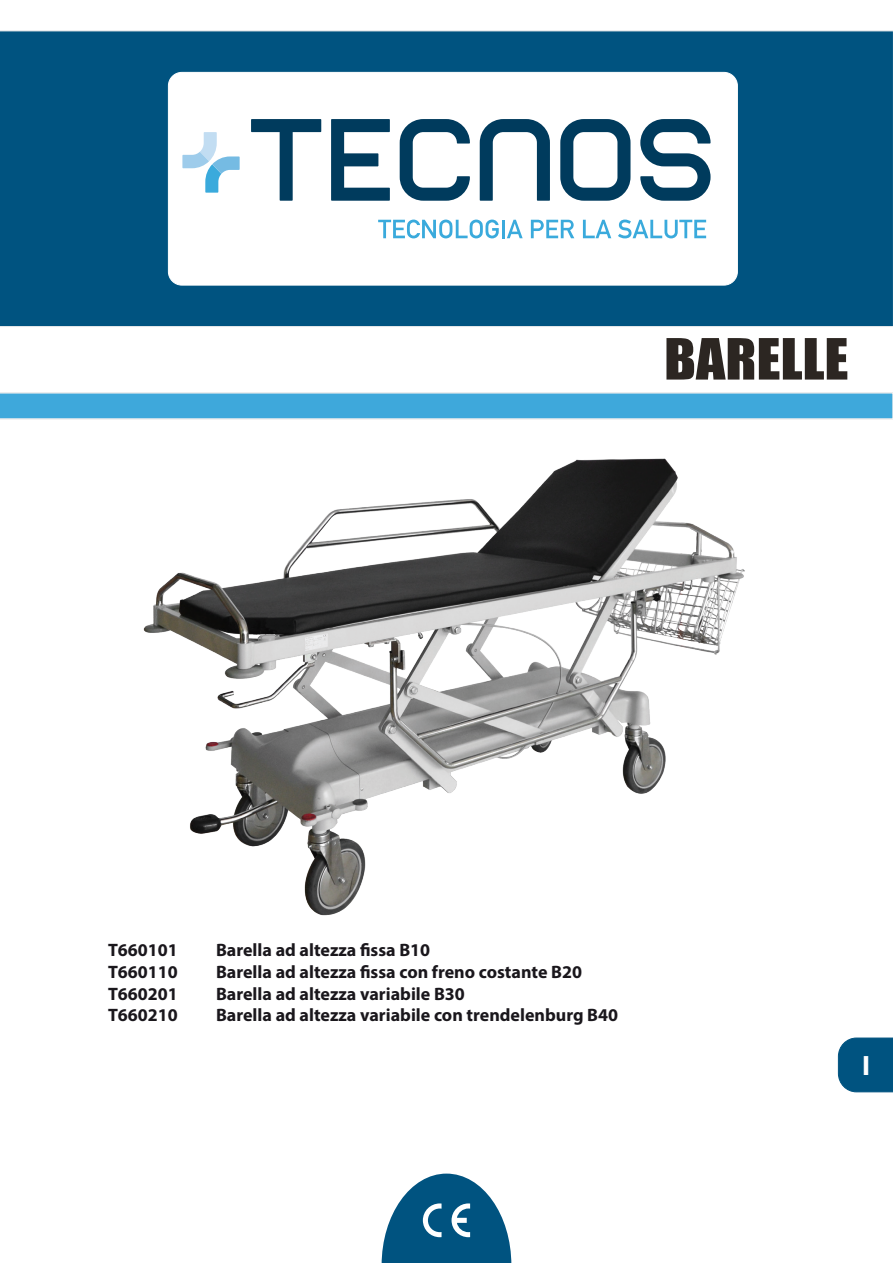
<style>
.page{position:relative;width:893px;height:1263px;background:#fff}
.page>*{position:absolute;margin:0;border:0;box-sizing:border-box;transform-origin:0 0}
.t1{font:52.5px "Impact";color:#2c2622;scale:1.1 1}
.t2{font:700 28.05px "Myriad Pro";color:#fff}
.t3{font:700 18px "Myriad Pro";color:#1a171c}
</style>
<div class="page">
<div style="left:0;top:31px;width:893px;height:296px;background:#005380"></div>
<svg style="left:0;top:392px;width:893px;height:28px;background:#52b0dd"></svg>
<svg style="left:838px;top:1037px;width:55px;height:55px;background:#0e5d87"></svg>
<div style="left:168px;top:72px;width:569px;height:213px;background:#fff;border-radius:14px"></div>
<div style="left:168px;top:72px;width:570px;height:213px;border:1px solid #fff;border-radius:14px"></div>
<svg style="left:400px;top:119px;width:70px;height:82px"></svg>
<svg style="left:560px;top:119px;width:70px;height:82px"></svg>
<svg style="left:480px;top:119px;width:70px;height:82px"></svg>
<svg style="left:331px;top:119px;width:59px;height:82px"></svg>
<svg style="left:251px;top:119px;width:70px;height:82px"></svg>
<svg style="left:640px;top:119px;width:71px;height:82px"></svg>
<svg style="left:182px;top:132px;width:58px;height:61px"></svg>
<svg style="left:378px;top:220px;width:121px;height:18px"></svg>
<hr style="left:502px;top:220px;width:3px;height:18px;background:#3aaadc">
<svg style="left:507px;top:220px;width:16px;height:18px"></svg>
<svg style="left:531px;top:220px;width:43px;height:18px"></svg>
<svg style="left:583px;top:220px;width:28px;height:18px"></svg>
<svg style="left:618px;top:220px;width:88px;height:18px"></svg>
<svg style="left:382px;top:1173px;width:129px;height:90px"></svg>
<img style="left:143px;top:458px;width:602px;height:458px">
<h1 class="t1" style="left:664px;top:318px;width:169px">BARELLE</h1>
<p class="t3" style="left:108px;top:939px;width:71px">T660101</p>
<p class="t3" style="left:216px;top:939px;width:216px">Barella ad altezza fissa B10</p>
<p class="t3" style="left:108px;top:960px;width:71px">T660110</p>
<p class="t3" style="left:216px;top:960px;width:367px">Barella ad altezza fissa con freno costante B20</p>
<p class="t3" style="left:108px;top:982px;width:71px">T660201</p>
<p class="t3" style="left:216px;top:982px;width:250px">Barella ad altezza variabile B30</p>
<p class="t3" style="left:108px;top:1003px;width:71px">T660210</p>
<p class="t3" style="left:216px;top:1003px;width:404px">Barella ad altezza variabile con trendelenburg B40</p>
<h2 class="t2" style="left:862px;top:1047px;width:9px">I</h2>
</div>
